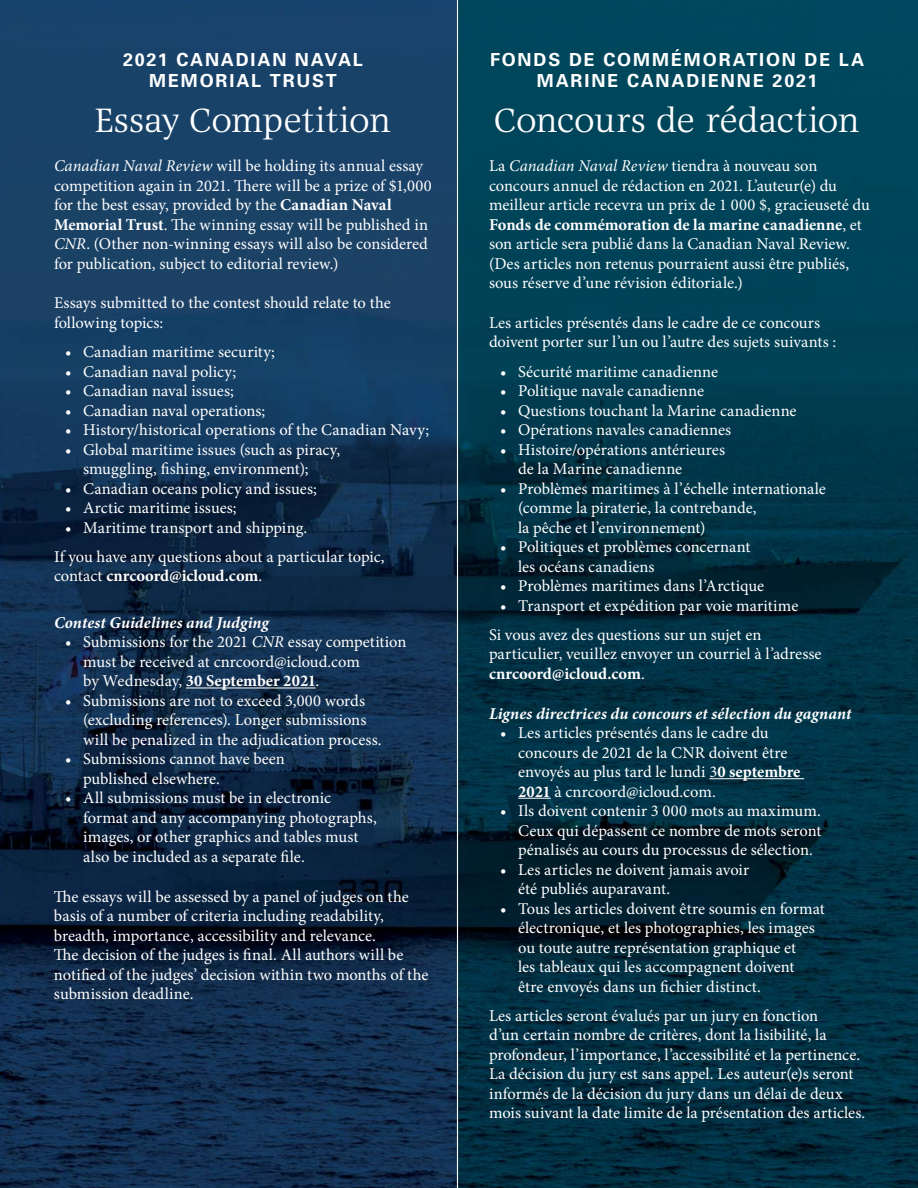
<style>
.page{position:relative;width:918px;height:1188px;background:#fff}
.page>*{position:absolute;margin:0;border:0;box-sizing:border-box;transform-origin:0 0}
.t1{font:33px "Alinea Roman";color:#fff}
.t2{font:700 18px/21.6px "Univers";letter-spacing:.105em;color:#fff;text-align:center}
.t3{font:16.5px/19.5px "Minion Pro";color:#fff}
.t4{font:italic 700 16.5px "Minion Pro";letter-spacing:.005em;color:#fff}
.t5{font:700 16.5px "Minion Pro";letter-spacing:-.005em;color:#fff}
.s1{font-style:italic}
.s2{font-weight:700}
.s3{font-weight:400}
</style>
<div class="page">
<img style="left:0;top:0;width:918px;height:1188px">
<hr style="left:457px;top:0;width:1px;height:1188px;background:#fff">
<hr style="left:186px;top:688px;width:130px;height:1px;background:#fff">
<hr style="left:709px;top:778px;width:95px;height:1px;background:#fff">
<hr style="left:518px;top:798px;width:33px;height:1px;background:#fff">
<p class="t2" style="left:123px;top:50px;width:241px">2021 CANADIAN NAVAL<br>MEMORIAL TRUST</p>
<p class="t2" style="left:490px;top:50px;width:376px">FONDS DE COMMÉMORATION DE LA<br>MARINE CANADIENNE 2021</p>
<h1 class="t1" style="left:95px;top:102px;width:297px">Essay Competition</h1>
<h1 class="t1" style="left:495px;top:102px;width:367px">Concours de rédaction</h1>
<p class="t3" style="left:54px;top:158px;width:379px"><span class="s1">Canadian Naval Review</span> will be holding its annual essay competition again in 2021. There will be a prize of $1,000 for the best essay, provided by the <span class="s2">Canadian Naval Memorial Trust</span>. The winning essay will be published in <span class="s1">CNR</span>. (Other non-winning essays will also be considered for publication, subject to editorial review.)</p>
<p class="t3" style="left:54px;top:295px;width:338px">Essays submitted to the contest should relate to the following topics:</p>
<p class="t3" style="left:65px;top:344px;width:211px">• Canadian maritime security;</p>
<p class="t3" style="left:65px;top:363px;width:172px">• Canadian naval policy;</p>
<p class="t3" style="left:65px;top:383px;width:170px">• Canadian naval issues;</p>
<p class="t3" style="left:65px;top:402px;width:202px">• Canadian naval operations;</p>
<p class="t3" style="left:65px;top:422px;width:366px">• History/historical operations of the Canadian Navy;</p>
<p class="t3" style="left:83px;top:441px;width:259px;text-indent:-18px">• Global maritime issues (such as piracy, smuggling, fishing, environment);</p>
<p class="t3" style="left:65px;top:480px;width:253px">• Canadian oceans policy and issues;</p>
<p class="t3" style="left:65px;top:500px;width:173px">• Arctic maritime issues;</p>
<p class="t3" style="left:54px;top:514px;width:332px;line-height:29.2px;text-indent:11px">• Maritime transport and shipping.<br>If you have any questions about a particular topic,</p>
<p class="t5" style="left:54px;top:566px;width:210px"><span class="s3">contact</span> cnrcoord@icloud.com<span class="s3">.</span></p>
<p class="t4" style="left:54px;top:616px;width:216px">Contest Guidelines and Judging</p>
<p class="t3" style="left:83px;top:634px;width:325px;text-indent:-18px">• Submissions for the 2021 <span class="s1">CNR</span> essay competition must be received at cnrcoord@icloud.com<br>by Wednesday, <span class="s2">30 September 2021</span>.</p>
<p class="t3" style="left:83px;top:692px;width:300px;text-indent:-18px">• Submissions are not to exceed 3,000 words (excluding references). Longer submissions will be penalized in the adjudication process.</p>
<p class="t3" style="left:83px;top:751px;width:203px;text-indent:-18px">• Submissions cannot have been published elsewhere.</p>
<p class="t3" style="left:83px;top:790px;width:295px;text-indent:-18px">• All submissions must be in electronic format and any accompanying photographs, images, or other graphics and tables must also be included as a separate file.</p>
<p class="t3" style="left:54px;top:888px;width:376px">The essays will be assessed by a panel of judges on the basis of a number of criteria including readability, breadth, importance, accessibility and relevance.<br>The decision of the judges is final. All authors will be notified of the judges’ decision within two months of the submission deadline.</p>
<p class="t3" style="left:489px;top:158px;width:382px">La <span class="s1">Canadian Naval Review</span> tiendra à nouveau son concours annuel de rédaction en 2021. L’auteur(e) du meilleur article recevra un prix de 1 000 $, gracieuseté du <span class="s2">Fonds de commémoration de la marine canadienne</span>, et son article sera publié dans la Canadian Naval Review. (Des articles non retenus pourraient aussi être publiés, sous réserve d’une révision éditoriale.)</p>
<p class="t3" style="left:489px;top:314px;width:349px">Les articles présentés dans le cadre de ce concours doivent porter sur l’un ou l’autre des sujets suivants :</p>
<p class="t3" style="left:500px;top:363px;width:219px">• Sécurité maritime canadienne</p>
<p class="t3" style="left:500px;top:383px;width:205px">• Politique navale canadienne</p>
<p class="t3" style="left:500px;top:402px;width:298px">• Questions touchant la Marine canadienne</p>
<p class="t3" style="left:500px;top:422px;width:233px">• Opérations navales canadiennes</p>
<p class="t3" style="left:518px;top:441px;width:208px;text-indent:-18px">• Histoire/opérations antérieures de la Marine canadienne</p>
<p class="t3" style="left:518px;top:480px;width:309px;text-indent:-18px">• Problèmes maritimes à l’échelle internationale (comme la piraterie, la contrebande,<br>la pêche et l’environnement)</p>
<p class="t3" style="left:518px;top:539px;width:234px;text-indent:-18px">• Politiques et problèmes concernant les océans canadiens</p>
<p class="t3" style="left:500px;top:578px;width:266px">• Problèmes maritimes dans l’Arctique</p>
<p class="t3" style="left:489px;top:592px;width:311px;line-height:29.2px;text-indent:11px">• Transport et expédition par voie maritime<br>Si vous avez des questions sur un sujet en</p>
<p class="t3" style="left:489px;top:646px;width:334px">particulier, veuillez envoyer un courriel à l’adresse <span class="s2">cnrcoord@icloud.com</span>.</p>
<p class="t4" style="left:489px;top:707px;width:364px">Lignes directrices du concours et sélection du gagnant</p>
<p class="t3" style="left:518px;top:724px;width:284px;text-indent:-18px">• Les articles présentés dans le cadre du concours de 2021 de la CNR doivent être envoyés au plus tard le lundi 3<span class="s2">0 septembre 2021</span> à cnrcoord@icloud.com.</p>
<p class="t3" style="left:518px;top:802px;width:305px;text-align:justify;text-indent:-18px">• Ils doivent contenir 3 000 mots au maximum.<br>Ceux qui dépassent ce nombre de mots seront pénalisés au cours du processus de sélection.</p>
<p class="t3" style="left:518px;top:861px;width:233px;text-indent:-18px">• Les articles ne doivent jamais avoir été publiés auparavant.</p>
<p class="t3" style="left:518px;top:900px;width:308px;text-indent:-18px">• Tous les articles doivent être soumis en format électronique, et les photographies, les images ou toute autre représentation graphique et<br>les tableaux qui les accompagnent doivent<br>être envoyés dans un fichier distinct.</p>
<p class="t3" style="left:489px;top:1007px;width:378px">Les articles seront évalués par un jury en fonction<br>d’un certain nombre de critères, dont la lisibilité, la profondeur, l’importance, l’accessibilité et la pertinence.<br>La décision du jury est sans appel. Les auteur(e)s seront informés de la décision du jury dans un délai de deux mois suivant la date limite de la présentation des articles.</p>
</div>
